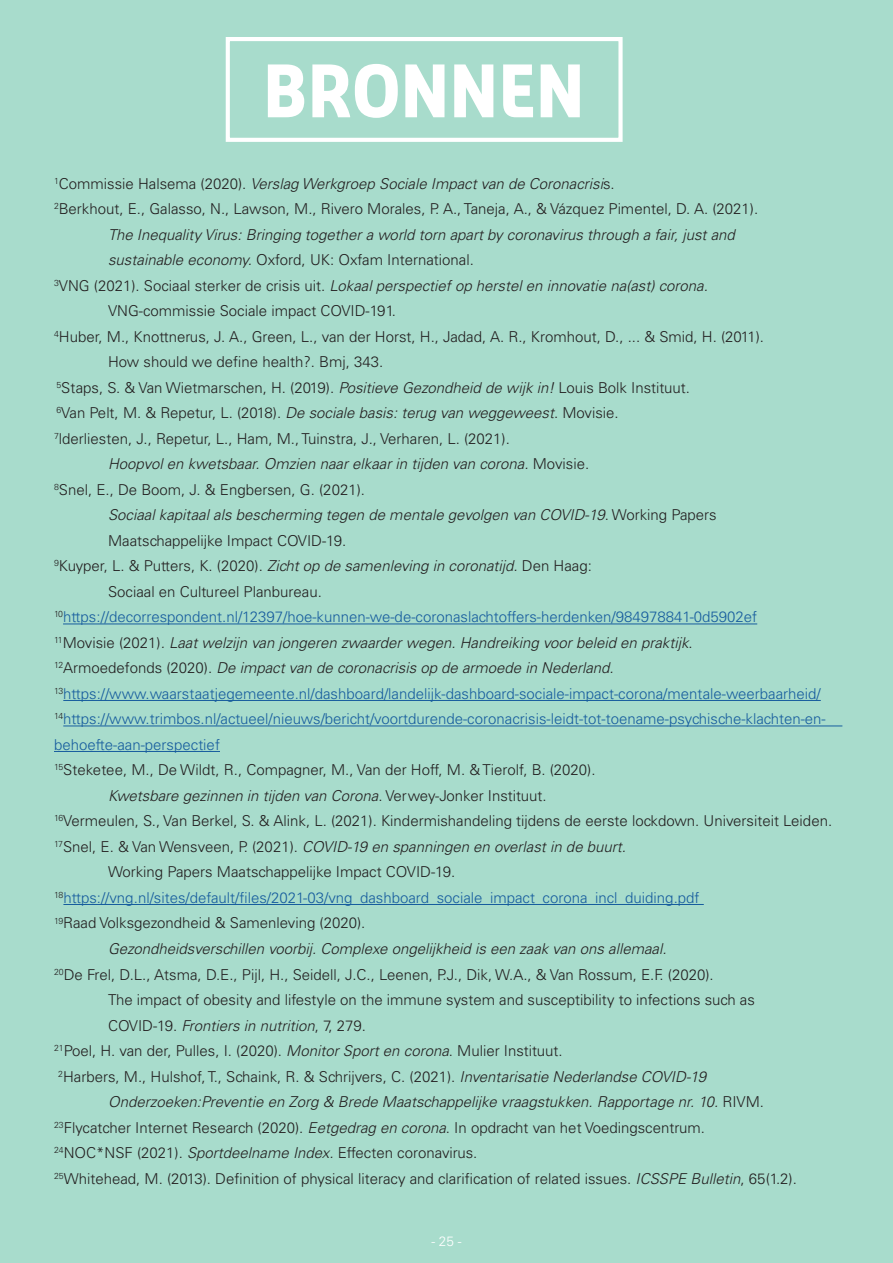
<style>
.page{position:relative;width:893px;height:1263px;background:#a8dccc}
.page>*{position:absolute;margin:0;border:0;box-sizing:border-box;transform-origin:0 0}
.t1{font:700 70.35px "Sansa Con Pro";color:#fff}
.t2{font:300 15px/25.5px "Univers";color:#231f20}
.t3{font:italic 300 15px/25.5px "Univers";color:#231f20}
.t4{font:300 15px/25.5px "Univers";color:#175d9e}
.t5{font:300 13.5px "Univers LT Std";color:#fff}
.s1{font-style:normal}
.s2{font-style:italic}
</style>
<div class="page">
<div style="left:226px;top:37px;width:397px;height:105px;border:4px solid #fff"></div>
<hr style="left:63px;top:624px;width:694px;height:1px;background:#175d9e">
<hr style="left:63px;top:700px;width:758px;height:1px;background:#175d9e">
<hr style="left:63px;top:726px;width:779px;height:1px;background:#175d9e">
<hr style="left:54px;top:751px;width:166px;height:1px;background:#175d9e">
<hr style="left:63px;top:904px;width:641px;height:1px;background:#175d9e">
<p class="t1" style="left:263px;top:45px;width:323px">BRONNEN</p>
<p class="t3" style="left:54px;top:171px;width:562px"><sup>1</sup><span class="s1">Commissie Halsema (2020).</span> Verslag Werkgroep Sociale Impact van de Coronacrisi<span class="s1">s.</span></p>
<p class="t2" style="left:108px;top:196px;width:652px;text-indent:-54px"><sup>2</sup>Berkhout, E., Galasso, N., Lawson, M., Rivero Morales, P. A., Taneja, A., &amp; Vázquez Pimentel, D. A. (2021).<br><span class="s2">The Inequality Virus: Bringing together a world torn apart by coronavirus through a fair, just and sustainable economy.</span> Oxford, UK: Oxfam International.</p>
<p class="t3" style="left:54px;top:273px;width:655px"><sup>3</sup><span class="s1">VNG (2021). Sociaal sterker de crisis uit.</span> Lokaal perspectief op herstel en innovatie na(ast) corona.</p>
<p class="t2" style="left:108px;top:298px;width:290px">VNG-commissie Sociale impact COVID-191.</p>
<p class="t2" style="left:54px;top:324px;width:712px"><sup>4</sup>Huber, M., Knottnerus, J. A., Green, L., van der Horst, H., Jadad, A. R., Kromhout, D., ... &amp; Smid, H. (2011).</p>
<p class="t2" style="left:108px;top:349px;width:277px">How should we define health?. Bmj, 343.</p>
<p class="t2" style="left:56px;top:375px;width:635px"><sup>5</sup>Staps, S. &amp; Van Wietmarschen, H. (2019). <span class="s2">Positieve Gezondheid de wijk in!</span> Louis Bolk Instituut.</p>
<p class="t2" style="left:56px;top:400px;width:564px"><sup>6</sup>Van Pelt, M. &amp; Repetur, L. (2018). <span class="s2">De sociale basis: terug van weggeweest</span>. Movisie.</p>
<p class="t2" style="left:54px;top:426px;width:457px"><sup>7</sup>lderliesten, J., Repetur, L., Ham, M., Tuinstra, J., Verharen, L. (2021).</p>
<p class="t3" style="left:108px;top:452px;width:483px">Hoopvol en kwetsbaar. Omzien naar elkaar in tijden van corona. <span class="s1">Movisie.</span></p>
<p class="t2" style="left:54px;top:477px;width:312px"><sup>8</sup>Snel, E., De Boom, J. &amp; Engbersen, G. (2021).</p>
<p class="t3" style="left:108px;top:503px;width:610px">Sociaal kapitaal als bescherming tegen de mentale gevolgen van COVID-19<span class="s1">. Working Papers</span></p>
<p class="t2" style="left:108px;top:528px;width:240px">Maatschappelijke Impact COVID-19.</p>
<p class="t2" style="left:54px;top:553px;width:539px"><sup>9</sup>Kuyper, L. &amp; Putters, K. (2020). <span class="s2">Zicht op de samenleving in coronatijd.</span> Den Haag:</p>
<p class="t2" style="left:108px;top:579px;width:215px">Sociaal en Cultureel Planbureau.</p>
<p class="t4" style="left:54px;top:604px;width:705px"><sup>10</sup>https://decorrespondent.nl/12397/hoe-kunnen-we-de-coronaslachtoffers-herdenken/984978841-0d5902ef</p>
<p class="t3" style="left:54px;top:630px;width:640px"><sup>11</sup><span class="s1">Movisie (2021)</span>. Laat welzijn van jongeren zwaarder wegen. Handreiking voor beleid en praktijk<span class="s1">.</span></p>
<p class="t3" style="left:54px;top:656px;width:561px"><sup>12</sup><span class="s1">Armoedefonds (2020).</span> De impact van de coronacrisis op de armoede in Nederland.</p>
<p class="t4" style="left:54px;top:681px;width:768px"><sup>13</sup>https://www.waarstaatjegemeente.nl/dashboard/landelijk-dashboard-sociale-impact-corona/mentale-weerbaarheid/</p>
<p class="t4" style="left:54px;top:706px;width:773px"><sup>14</sup>https://www.trimbos.nl/actueel/nieuws/bericht/voortdurende-coronacrisis-leidt-tot-toename-psychische-klachten-en&shy;behoefte-aan-perspectief</p>
<p class="t2" style="left:54px;top:757px;width:543px"><sup>15</sup>Steketee, M., De Wildt, R., Compagner, M., Van der Hoff, M. &amp; Tierolf, B. (2020).</p>
<p class="t3" style="left:108px;top:783px;width:440px">Kwetsbare gezinnen in tijden van Corona<span class="s1">. Verwey-Jonker Instituut.</span></p>
<p class="t2" style="left:54px;top:808px;width:780px"><sup>16</sup>Vermeulen, S., Van Berkel, S. &amp; Alink, L. (2021). Kindermishandeling tijdens de eerste lockdown. Universiteit Leiden.</p>
<p class="t3" style="left:54px;top:834px;width:573px"><sup>17</sup><span class="s1">Snel, E. &amp; Van Wensveen, P. (2021).</span> COVID-19 en spanningen en overlast in de buurt.</p>
<p class="t2" style="left:108px;top:859px;width:349px">Working Papers Maatschappelijke Impact COVID-19.</p>
<p class="t4" style="left:54px;top:885px;width:647px"><sup>18</sup>https://vng.nl/sites/default/files/2021-03/vng_dashboard_sociale_impact_corona_incl_duiding.pdf</p>
<p class="t2" style="left:54px;top:910px;width:313px"><sup>19</sup>Raad Volksgezondheid &amp; Samenleving (2020).</p>
<p class="t3" style="left:108px;top:936px;width:560px">Gezondheidsverschillen voorbij. Complexe ongelijkheid is een zaak van ons allemaal.</p>
<p class="t2" style="left:54px;top:961px;width:661px"><sup>20</sup>De Frel, D.L., Atsma, D.E., Pijl, H., Seidell, J.C., Leenen, P.J., Dik, W.A., &amp; Van Rossum, E.F. (2020).</p>
<p class="t2" style="left:108px;top:987px;width:648px">The impact of obesity and lifestyle on the immune system and susceptibility to infections such as<br>COVID-19. <span class="s2">Frontiers in nutrition</span>, 7, 279.</p>
<p class="t2" style="left:54px;top:1038px;width:510px"><sup>21</sup>Poel, H. van der, Pulles, I. (2020). <span class="s2">Monitor Sport en corona</span>. Mulier Instituut.</p>
<p class="t3" style="left:108px;top:1064px;width:658px;text-indent:-50px"><sup>2</sup><span class="s1">Harbers, M., Hulshof, T., Schaink, R. &amp; Schrijvers, C. (2021).</span> Inventarisatie Nederlandse COVID-19<br>Onderzoeken:Preventie en Zorg &amp; Brede Maatschappelijke vraagstukken. Rapportage nr. 10. <span class="s1">RIVM.</span></p>
<p class="t2" style="left:54px;top:1114px;width:652px"><sup>23</sup>Flycatcher Internet Research (2020). <span class="s2">Eetgedrag en corona</span>. In opdracht van het Voedingscentrum.</p>
<p class="t2" style="left:54px;top:1140px;width:425px"><sup>24</sup>NOC*NSF (2021). <span class="s2">Sportdeelname Index.</span> Effecten coronavirus.</p>
<p class="t2" style="left:54px;top:1165px;width:744px"><sup>25</sup>Whitehead, M. (2013). Definition of physical literacy and clarification of related issues. <span class="s2">ICSSPE Bulletin</span>, 65(1.2).</p>
<p class="t5" style="left:431px;top:1233px;width:32px">- 25 -</p>
</div>
